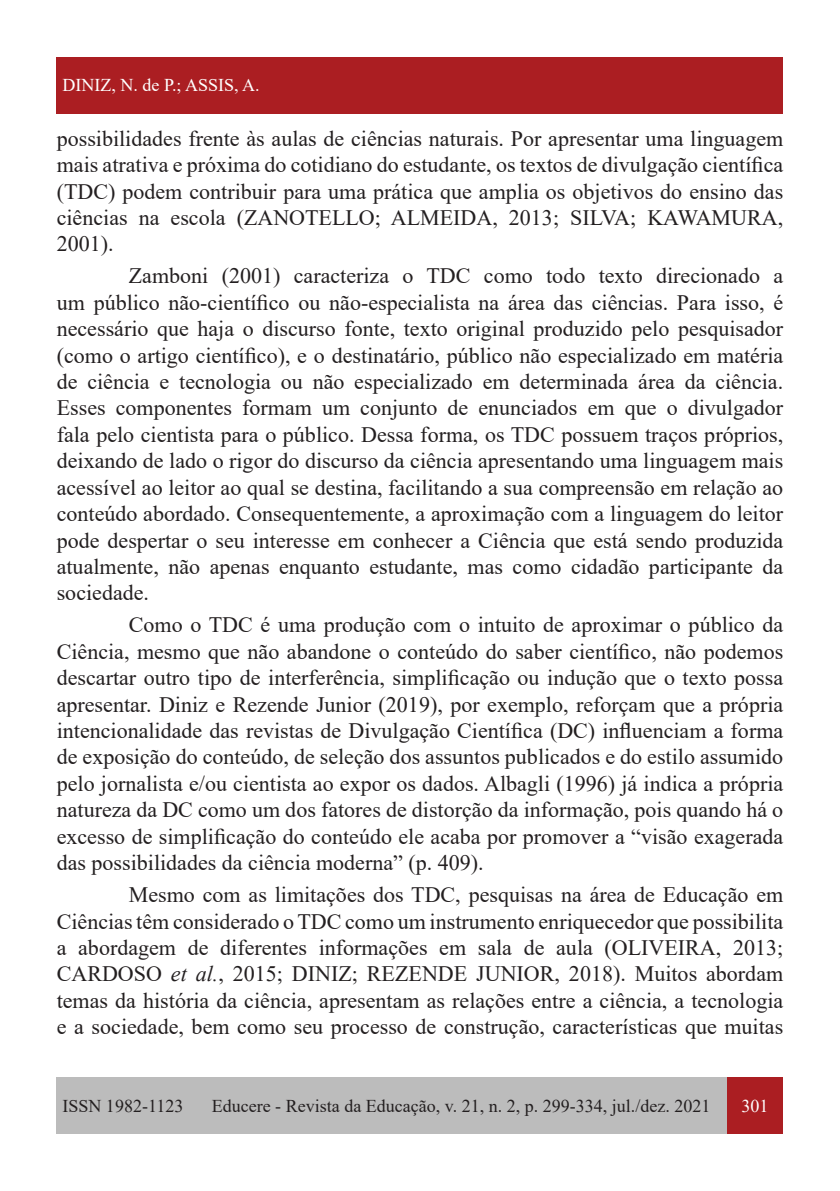
<style>
.page{position:relative;width:840px;height:1191px;background:#fff}
.page>*{position:absolute;margin:0;border:0;box-sizing:border-box;transform-origin:0 0}
.t1{font:22px/26.4px "Times New Roman";color:#231f20;text-align:justify}
.t2{font:18px "Times New Roman";color:#231f20}
.t3{font:18px "Times New Roman";color:#fff}
.s1{font-style:italic}
</style>
<div class="page">
<div style="left:57px;top:57px;width:725px;height:56px;background:#ab1e22"></div>
<div style="left:726px;top:1077px;width:56px;height:57px;background:#ab1e22"></div>
<div style="left:196px;top:1077px;width:530px;height:57px;background:#bcbcbc"></div>
<div style="left:57px;top:1077px;width:139px;height:57px;background:#bcbcbc"></div>
<p class="t3" style="left:62px;top:73px;width:199px">DINIZ, N. de P.; ASSIS, A.</p>
<p class="t1" style="left:57px;top:124px;width:727px">possibilidades frente às aulas de ciências naturais. Por apresentar uma linguagem mais atrativa e próxima do cotidiano do estudante, os textos de divulgação científica (TDC) podem contribuir para uma prática que amplia os objetivos do ensino das ciências na escola (ZANOTELLO; ALMEIDA, 2013; SILVA; KAWAMURA, 2001).</p>
<p class="t1" style="left:57px;top:262px;width:727px;text-indent:72px">Zamboni (2001) caracteriza o TDC como todo texto direcionado a um público não-científico ou não-especialista na área das ciências. Para isso, é necessário que haja o discurso fonte, texto original produzido pelo pesquisador (como o artigo científico), e o destinatário, público não especializado em matéria de ciência e tecnologia ou não especializado em determinada área da ciência.<br>Esses componentes formam um conjunto de enunciados em que o divulgador fala pelo cientista para o público. Dessa forma, os TDC possuem traços próprios, deixando de lado o rigor do discurso da ciência apresentando uma linguagem mais acessível ao leitor ao qual se destina, facilitando a sua compreensão em relação ao conteúdo abordado. Consequentemente, a aproximação com a linguagem do leitor pode despertar o seu interesse em conhecer a Ciência que está sendo produzida atualmente, não apenas enquanto estudante, mas como cidadão participante da sociedade.</p>
<p class="t1" style="left:57px;top:611px;width:727px;text-indent:72px">Como o TDC é uma produção com o intuito de aproximar o público da Ciência, mesmo que não abandone o conteúdo do saber científico, não podemos descartar outro tipo de interferência, simplificação ou indução que o texto possa apresentar. Diniz e Rezende Junior (2019), por exemplo, reforçam que a própria intencionalidade das revistas de Divulgação Científica (DC) influenciam a forma de exposição do conteúdo, de seleção dos assuntos publicados e do estilo assumido pelo jornalista e/ou cientista ao expor os dados. Albagli (1996) já indica a própria natureza da DC como um dos fatores de distorção da informação, pois quando há o excesso de simplificação do conteúdo ele acaba por promover a “visão exagerada das possibilidades da ciência moderna” (p. 409).</p>
<p class="t1" style="left:57px;top:881px;width:727px;text-indent:72px">Mesmo com as limitações dos TDC, pesquisas na área de Educação em Ciências têm considerado o TDC como um instrumento enriquecedor que possibilita a abordagem de diferentes informações em sala de aula (OLIVEIRA, 2013; CARDOSO <span class="s1">et al.</span>, 2015; DINIZ; REZENDE JUNIOR, 2018). Muitos abordam temas da história da ciência, apresentam as relações entre a ciência, a tecnologia e a sociedade, bem como seu processo de construção, características que muitas</p>
<p class="t2" style="left:62px;top:1093px;width:122px">ISSN 1982-1123</p>
<p class="t2" style="left:212px;top:1093px;width:500px">Educere - Revista da Educação, v. 21, n. 2, p. 299-334, jul./dez. 2021</p>
<p class="t3" style="left:741px;top:1093px;width:28px">301</p>
</div>
